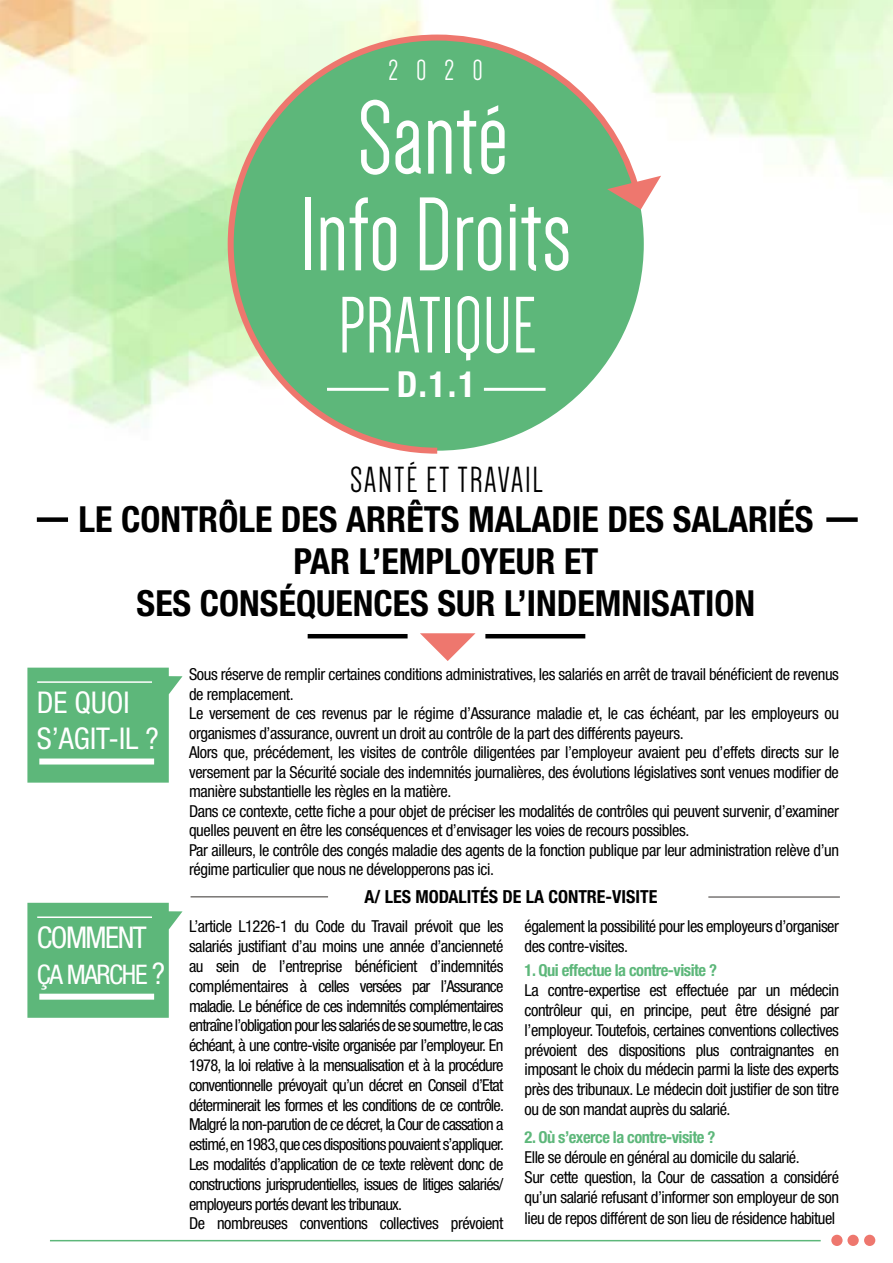
<style>
.page{position:relative;width:893px;height:1263px;background:#fff}
.page>*{position:absolute;margin:0;border:0;box-sizing:border-box;transform-origin:0 0}
.t1{font:108px/96.6px "Dense";color:#fff;text-align:center}
.t2{font:82.5px "Dense";color:#fff}
.t3{font:37.5px "Dense";letter-spacing:.05em;color:#000}
.t4{font:700 condensed 36px/42px "Helvetica Neue LT Std";color:#000;text-align:center}
.t5{font:700 condensed 36px "Helvetica Neue LT Std";color:#fff}
.t6{font:condensed 30px/36px "Helvetica Neue LT Std";color:#fff}
.t7{font:condensed 30px "Helvetica Neue LT Std";letter-spacing:-.05em;color:#fff}
.t8{font:30px "Dense";color:#fff}
.t9{font:condensed 27px "Helvetica Neue LT Std";letter-spacing:-.05em;color:#fff}
.t10{font:700 condensed 18px "Helvetica Neue LT Std";color:#000}
.t11{font:condensed 16.5px/19.5px "Helvetica Neue LT Std";letter-spacing:-.03em;color:#000}
.t12{font:condensed 16.5px/19.8px "Helvetica Neue LT Std";letter-spacing:-.05em;color:#000}
.t13{font:700 condensed 16.5px "Helvetica Neue LT Std";letter-spacing:-.03em;color:#5db77a}
.s1{font-size:30px}
</style>
<div class="page">
<svg style="left:225px;top:32px;width:417px;height:422px;background:#84c594"></svg>
<svg style="left:607px;top:176px;width:54px;height:33px"></svg>
<div style="left:864px;top:1235px;width:11px;height:11px;background:#ee776e;border-radius:50%"></div>
<div style="left:847px;top:1235px;width:12px;height:11px;background:#ee776e;border-radius:50%"></div>
<div style="left:831px;top:1235px;width:12px;height:11px;background:#ee776e;border-radius:50%"></div>
<hr style="left:50px;top:1240px;width:771px;height:1px;background:#5db77a">
<hr style="left:327px;top:388px;width:62px;height:3px;background:#fff">
<hr style="left:484px;top:388px;width:62px;height:3px;background:#fff">
<svg style="left:27px;top:668px;width:156px;height:115px;background:#6dbe87"></svg>
<hr style="left:37px;top:681px;width:115px;height:2px;background:#fff">
<div style="left:39px;top:758px;width:115px;height:6px;background:#fff"></div>
<svg style="left:27px;top:903px;width:156px;height:115px;background:#6dbe87"></svg>
<hr style="left:37px;top:916px;width:115px;height:2px;background:#fff">
<div style="left:39px;top:994px;width:115px;height:6px;background:#fff"></div>
<hr style="left:708px;top:896px;width:132px;height:1px;background:#35312e">
<hr style="left:191px;top:896px;width:137px;height:1px;background:#35312e">
<svg style="left:420px;top:633px;width:55px;height:28px"></svg>
<hr style="left:308px;top:634px;width:100px;height:4px;background:#000">
<hr style="left:485px;top:634px;width:100px;height:4px;background:#000">
<div style="left:37px;top:517px;width:31px;height:5px;background:#000"></div>
<div style="left:826px;top:517px;width:32px;height:5px;background:#000"></div>
<h3 class="t8" style="left:388px;top:56px;width:96px">2020</h3>
<h1 class="t1" style="left:300px;top:91px;width:273px">Santé<br>Info Droits</h1>
<h2 class="t2" style="left:338px;top:285px;width:200px">PRATIQUE</h2>
<h3 class="t5" style="left:397px;top:362px;width:80px">D.1.1</h3>
<h3 class="t3" style="left:350px;top:461px;width:194px">SANTÉ ET TRAVAIL</h3>
<h3 class="t4" style="left:78px;top:497px;width:737px">LE CONTRÔLE DES ARRÊTS MALADIE DES SALARIÉS<br>PAR L’EMPLOYEUR ET<br>SES CONSÉQUENCES SUR L’INDEMNISATION</h3>
<h3 class="t6" style="left:37px;top:684px;width:124px">DE QUOI<br>S’AGIT-IL ?</h3>
<h3 class="t7" style="left:37px;top:920px;width:111px">COMMENT</h3>
<h3 class="t9" style="left:37px;top:959px;width:130px">ÇA MARCHE <span class="s1">?</span></h3>
<p class="t11" style="left:189px;top:664px;width:651px">Sous réserve de remplir certaines conditions administratives, les salariés en arrêt de travail bénéficient de revenus de remplacement.<br>Le versement de ces revenus par le régime d’Assurance maladie et, le cas échéant, par les employeurs ou organismes d’assurance, ouvrent un droit au contrôle de la part des différents payeurs.<br>Alors que, précédement, les visites de contrôle diligentées par l’employeur avaient peu d’effets directs sur le versement par la Sécurité sociale des indemnités journalières, des évolutions législatives sont venues modifier de manière substantielle les règles en la matière.<br>Dans ce contexte, cette fiche a pour objet de préciser les modalités de contrôles qui peuvent survenir, d’examiner quelles peuvent en être les conséquences et d’envisager les voies de recours possibles.<br>Par ailleurs, le contrôle des congés maladie des agents de la fonction publique par leur administration relève d’un régime particulier que nous ne développerons pas ici.</p>
<p class="t10" style="left:364px;top:886px;width:295px">A/ LES MODALITÉS DE LA CONTRE-VISITE</p>
<p class="t12" style="left:189px;top:916px;width:316px">L’article L1226-1 du Code du Travail prévoit que les salariés justifiant d’au moins une année d’ancienneté au sein de l’entreprise bénéficient d’indemnités complémentaires à celles versées par l’Assurance maladie. Le bénéfice de ces indemnités complémentaires entraîne l’obligation pour les salariés de se soumettre, le cas échéant, à une contre-visite organisée par l’employeur. En 1978, la loi relative à la mensualisation et à la procédure conventionnelle prévoyait qu’un décret en Conseil d’Etat déterminerait les formes et les conditions de ce contrôle.<br>Malgré la non-parution de ce décret, la Cour de cassation a estimé, en 1983, que ces dispositions pouvaient s’appliquer.<br>Les modalités d’application de ce texte relèvent donc de constructions jurisprudentielles, issues de litiges salariés/ employeurs portés devant les tribunaux.<br>De nombreuses conventions collectives prévoient</p>
<p class="t11" style="left:525px;top:916px;width:316px">également la possibilité pour les employeurs d’organiser des contre-visites.</p>
<p class="t13" style="left:525px;top:960px;width:194px">1. Qui effectue la contre-visite ?</p>
<p class="t11" style="left:525px;top:980px;width:316px;text-align:justify">La contre-expertise est effectuée par un médecin contrôleur qui, en principe, peut être désigné par l’employeur. Toutefois, certaines conventions collectives prévoient des dispositions plus contraignantes en imposant le choix du médecin parmi la liste des experts près des tribunaux. Le médecin doit justifier de son titre ou de son mandat auprès du salarié.</p>
<p class="t13" style="left:525px;top:1127px;width:192px">2. Où s’exerce la contre-visite ?</p>
<p class="t11" style="left:525px;top:1147px;width:316px">Elle se déroule en général au domicile du salarié.<br>Sur cette question, la Cour de cassation a considéré qu’un salarié refusant d’informer son employeur de son</p>
<p class="t11" style="left:525px;top:1208px;width:312px">lieu de repos différent de son lieu de résidence habituel</p>
</div>
